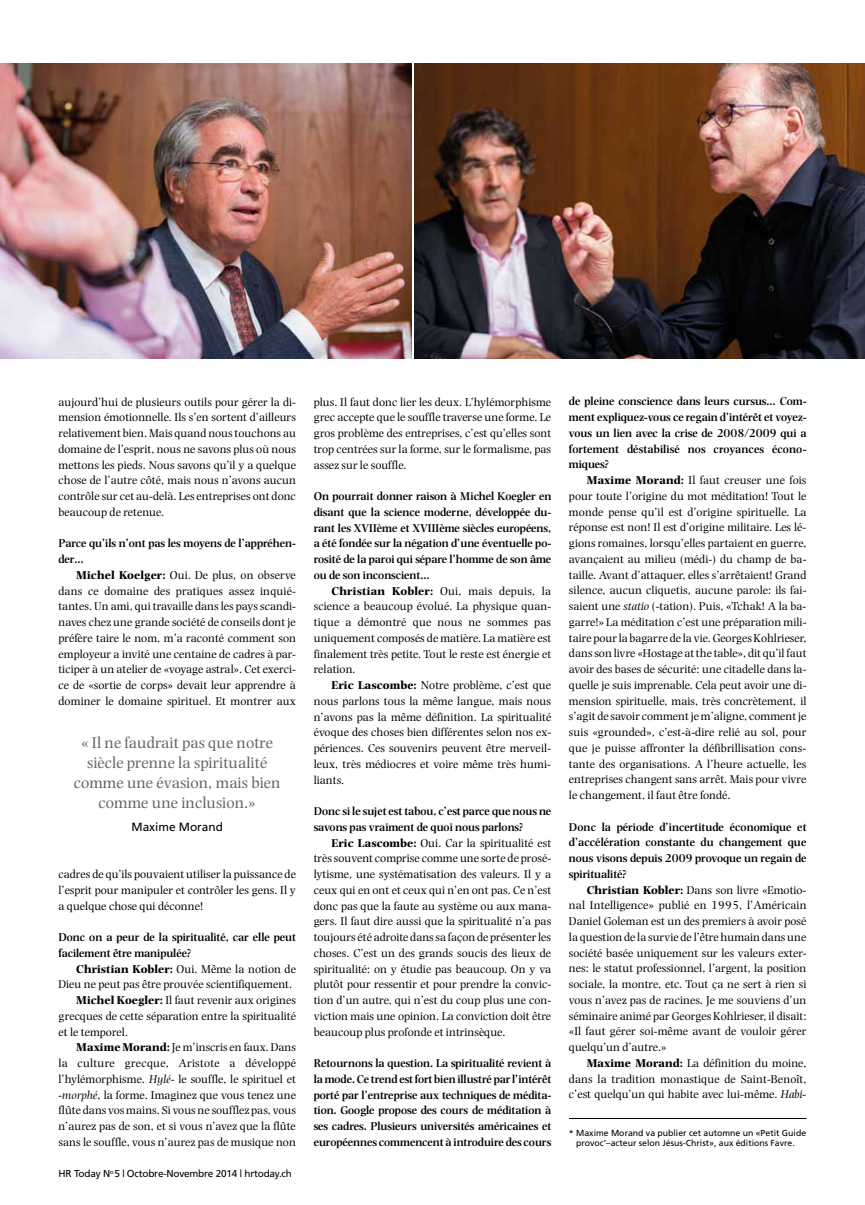
<style>
.page{position:relative;width:865px;height:1205px;background:#fff}
.page>*{position:absolute;margin:0;border:0;box-sizing:border-box;transform-origin:0 0}
.t1{font:16.25px/20px "Photina";color:#646363;text-align:center}
.t2{font:11.88px/15.8px "Photina";color:#000;text-align:justify}
.t3{font:600 11.88px/15.8px "Photina";color:#000;text-align:justify}
.t4{font:11.88px "Photina";letter-spacing:.02em;color:#000}
.t5{font:11.88px "Frutiger";color:#000}
.t6{font:10px "Frutiger";letter-spacing:-.02em;color:#000}
.t7{font:8.75px/10px "Frutiger";color:#000;text-align:center}
.s1{font-weight:700}
.s2{font-style:italic}
</style>
<div class="page">
<img style="left:0;top:64px;width:411px;height:294px">
<img style="left:415px;top:64px;width:450px;height:294px">
<hr style="left:569px;top:1118px;width:237px;height:1px;background:#000">
<p class="t2" style="left:58px;top:394px;width:239px">aujourd’hui de plusieurs outils pour gérer la di&shy;mension émotionnelle. Ils s’en sortent d’ailleurs relativement bien. Mais quand nous touchons au domaine de l’esprit, nous ne savons plus où nous mettons les pieds. Nous savons qu’il y a quelque chose de l’autre côté, mais nous n’avons aucun contrôle sur cet au-delà. Les entreprises ont donc beaucoup de retenue.</p>
<p class="t3" style="left:58px;top:536px;width:238px">Parce qu’ils n’ont pas les moyens de l’appréhen&shy;der…</p>
<p class="t2" style="left:58px;top:567px;width:239px;text-indent:18px"><span class="s1">Michel Koelger:</span> Oui. De plus, on observe dans ce domaine des pratiques assez inquié&shy;tantes. Un ami, qui travaille dans les pays scandi&shy;naves chez une grande société de conseils dont je préfère taire le nom, m’a raconté comment son employeur a invité une centaine de cadres à par&shy;ticiper à un atelier de «voyage astral». Cet exerci&shy;ce de «sortie de corps» devait leur apprendre à dominer le domaine spirituel. Et montrer aux</p>
<h1 class="t1" style="left:74px;top:733px;width:208px">« Il ne faudrait pas que notre siècle prenne la spiritualité comme une évasion, mais bien comme une inclusion.»</h1>
<p class="t5" style="left:131px;top:820px;width:93px">Maxime Morand</p>
<p class="t2" style="left:58px;top:866px;width:239px">cadres de qu’ils pouvaient utiliser la puissance de l’esprit pour manipuler et contrôler les gens. Il y a quelque chose qui déconne!</p>
<p class="t3" style="left:58px;top:929px;width:239px">Donc on a peur de la spiritualité, car elle peut facilement être manipulée?</p>
<p class="t2" style="left:76px;top:961px;width:221px"><span class="s1">Christian Kobler:</span> Oui. Même la notion de</p>
<p class="t2" style="left:58px;top:976px;width:235px">Dieu ne peut pas être prouvée scientifiquement.</p>
<p class="t2" style="left:76px;top:992px;width:221px"><span class="s1">Michel Koegler:</span> Il faut revenir aux origines</p>
<p class="t2" style="left:58px;top:1008px;width:239px">grecques de cette séparation entre la spiritualité</p>
<p class="t2" style="left:58px;top:1024px;width:71px">et le temporel.</p>
<p class="t2" style="left:76px;top:1039px;width:221px"><span class="s1">Maxime Morand:</span> Je m’inscris en faux. Dans</p>
<p class="t4" style="left:58px;top:1056px;width:239px">la culture grecque, Aristote a développé</p>
<p class="t2" style="left:58px;top:1071px;width:239px">l’hylémorphisme. <span class="s2">Hylé</span>- le souffle, le spirituel et</p>
<p class="t2" style="left:58px;top:1087px;width:239px">-<span class="s2">morphé</span>, la forme. Imaginez que vous tenez une</p>
<p class="t2" style="left:58px;top:1102px;width:239px">flûte dans vos mains. Si vous ne soufflez pas, vous</p>
<p class="t2" style="left:58px;top:1118px;width:239px">n’aurez pas de son, et si vous n’avez que la flûte</p>
<p class="t2" style="left:58px;top:1134px;width:239px">sans le souffle, vous n’aurez pas de musique non</p>
<p class="t6" style="left:58px;top:1168px;width:235px">HR Today N<sup>o</sup>5 | Octobre-Novembre 2014 | hrtoday.ch</p>
<p class="t2" style="left:314px;top:394px;width:239px">plus. Il faut donc lier les deux. L’hylémorphisme grec accepte que le souffle traverse une forme. Le gros problème des entreprises, c’est qu’elles sont trop centrées sur la forme, sur le formalisme, pas assez sur le souffle.</p>
<p class="t3" style="left:314px;top:488px;width:239px">On pourrait donner raison à Michel Koegler en disant que la science moderne, développée du&shy;rant les XVIIème et XVIIIème siècles européens, a été fondée sur la négation d’une éventuelle po&shy;rosité de la paroi qui sépare l’homme de son âme ou de son inconscient…</p>
<p class="t2" style="left:314px;top:583px;width:239px;text-indent:18px"><span class="s1">Christian Kobler:</span> Oui, mais depuis, la science a beaucoup évolué. La physique quan&shy;tique a démontré que nous ne sommes pas uniquement composés de matière. La matière est finalement très petite. Tout le reste est énergie et relation.</p>
<p class="t2" style="left:314px;top:677px;width:239px;text-indent:18px"><span class="s1">Eric Lascombe:</span> Notre problème, c’est que nous parlons tous la même langue, mais nous n’avons pas la même définition. La spiritualité évoque des choses bien différentes selon nos ex&shy;périences. Ces souvenirs peuvent être merveil&shy;leux, très médiocres et voire même très humi&shy;liants.</p>
<p class="t3" style="left:314px;top:803px;width:239px">Donc si le sujet est tabou, c’est parce que nous ne savons pas vraiment de quoi nous parlons?</p>
<p class="t2" style="left:314px;top:835px;width:239px;text-indent:18px"><span class="s1">Eric Lascombe:</span> Oui. Car la spiritualité est très souvent comprise comme une sorte de prosé&shy;lytisme, une systématisation des valeurs. Il y a ceux qui en ont et ceux qui n’en ont pas. Ce n’est donc pas que la faute au système ou aux mana&shy;gers. Il faut dire aussi que la spiritualité n’a pas toujours été adroite dans sa façon de présenter les choses. C’est un des grands soucis des lieux de spiritualité: on y étudie pas beaucoup. On y va plutôt pour ressentir et pour prendre la convic&shy;tion d’un autre, qui n’est du coup plus une con&shy;viction mais une opinion. La conviction doit être beaucoup plus profonde et intrinsèque.</p>
<p class="t3" style="left:314px;top:1055px;width:239px">Retournons la question. La spiritualité revient à la mode. Ce trend est fort bien illustré par l’intérêt porté par l’entreprise aux techniques de médita&shy;tion. Google propose des cours de méditation à ses cadres. Plusieurs universités américaines et européennes commencent à introduire des cours</p>
<p class="t3" style="left:569px;top:394px;width:239px">de pleine conscience dans leurs cursus… Com&shy;ment expliquez-vous ce regain d’intérêt et voyez&shy;vous un lien avec la crise de 2008/2009 qui a fortement déstabilisé nos croyances écono&shy;miques?</p>
<p class="t2" style="left:569px;top:472px;width:239px;text-indent:18px"><span class="s1">Maxime Morand:</span> Il faut creuser une fois pour toute l’origine du mot méditation! Tout le monde pense qu’il est d’origine spirituelle. La réponse est non! Il est d’origine militaire. Les lé&shy;gions romaines, lorsqu’elles partaient en guerre, avançaient au milieu (médi-) du champ de ba&shy;taille. Avant d’attaquer, elles s’arrêtaient! Grand silence, aucun cliquetis, aucune parole: ils fai&shy;saient une <span class="s2">statio</span> (-tation). Puis, «Tchak! A la ba&shy;garre!» La méditation c’est une préparation mili&shy;taire pour la bagarre de la vie. Georges Kohlrieser, dans son livre «Hostage at the table», dit qu’il faut avoir des bases de sécurité: une citadelle dans la&shy;quelle je suis imprenable. Cela peut avoir une di&shy;mension spirituelle, mais, très concrètement, il s’agit de savoir comment je m’aligne, comment je suis «grounded», c’est-à-dire relié au sol, pour que je puisse affronter la défibrillisation cons&shy;tante des organisations. A l’heure actuelle, les entreprises changent sans arrêt. Mais pour vivre le changement, il faut être fondé.</p>
<p class="t3" style="left:569px;top:819px;width:239px">Donc la période d’incertitude économique et d’accélération constante du changement que nous visons depuis 2009 provoque un regain de spiritualité?</p>
<p class="t2" style="left:569px;top:882px;width:239px;text-indent:18px"><span class="s1">Christian Kobler:</span> Dans son livre «Emotio&shy;nal Intelligence» publié en 1995, l’Américain Daniel Goleman est un des premiers à avoir posé la question de la survie de l’être humain dans une société basée uniquement sur les valeurs exter&shy;nes: le statut professionnel, l’argent, la position sociale, la montre, etc. Tout ça ne sert à rien si vous n’avez pas de racines. Je me souviens d’un séminaire animé par Georges Kohlrieser, il disait: «Il faut gérer soi-même avant de vouloir gérer quelqu’un d’autre.»</p>
<p class="t2" style="left:569px;top:1055px;width:239px;text-indent:18px"><span class="s1">Maxime Morand:</span> La définition du moine, dans la tradition monastique de Saint-Benoît, c’est quelqu’un qui habite avec lui-même. <span class="s2">Habi-</span></p>
<p class="t7" style="left:569px;top:1128px;width:239px">* Maxime Morand va publier cet automne un «Petit Guide provoc’–acteur selon Jésus-Christ», aux éditions Favre.</p>
</div>
